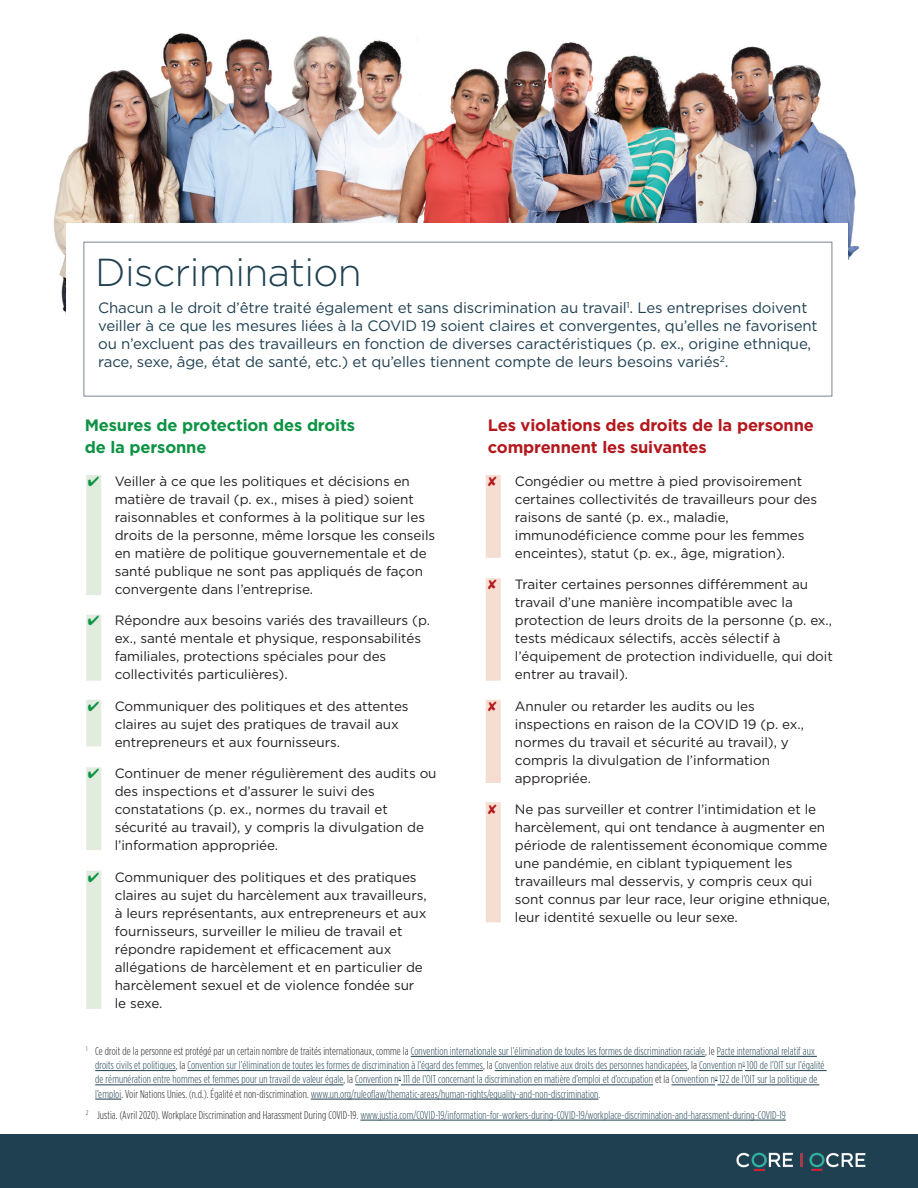
<style>
.page{position:relative;width:918px;height:1188px;background:#fff}
.page>*{position:absolute;margin:0;border:0;box-sizing:border-box;transform-origin:0 0}
.t1{font:300 39px "Gotham HTF";letter-spacing:-.015em;color:#1f4051}
.t2{font:700 16.5px/22.5px "Gotham HTF";letter-spacing:-.01em;color:#b4181d}
.t3{font:700 16.5px/22.5px "Gotham HTF";letter-spacing:-.01em;color:#0d9344}
.t4{font:15px/18px "Gotham HTF";letter-spacing:-.01em;color:#1f4051}
.t5{font:13.5px/18px "Gotham HTF";letter-spacing:-.005em;color:#231f20}
.t6{font:300 condensed 11.25px/14.2px "Gotham HTF";letter-spacing:.01em;color:#1f4051}
.s1{color:#0d9344}
.s2{color:#b4181d}
.s3{color:#231f20}
</style>
<div class="page">
<div style="left:0;top:1134px;width:918px;height:54px;background:#1f4051"></div>
<img style="left:737px;top:1152px;width:129px;height:19px">
<img style="left:53px;top:33px;width:807px;height:281px">
<div style="left:86px;top:871px;width:15px;height:138px;background:#e1ecdf"></div>
<div style="left:86px;top:767px;width:15px;height:83px;background:#e1ecdf"></div>
<div style="left:86px;top:700px;width:15px;height:46px;background:#e1ecdf"></div>
<div style="left:86px;top:615px;width:15px;height:66px;background:#e1ecdf"></div>
<div style="left:86px;top:475px;width:15px;height:120px;background:#e1ecdf"></div>
<div style="left:486px;top:475px;width:15px;height:83px;background:#f5ddd1"></div>
<div style="left:486px;top:578px;width:15px;height:103px;background:#f5ddd1"></div>
<div style="left:486px;top:700px;width:15px;height:83px;background:#f5ddd1"></div>
<div style="left:486px;top:802px;width:15px;height:120px;background:#f5ddd1"></div>
<div style="left:67px;top:223px;width:781px;height:110px;background:#fff"></div>
<div style="left:84px;top:242px;width:748px;height:154px;border:1px solid #7d8492"></div>
<hr style="left:411px;top:1056px;width:294px;height:1px;background:#1f4051">
<hr style="left:717px;top:1056px;width:100px;height:1px;background:#1f4051">
<hr style="left:95px;top:1070px;width:81px;height:1px;background:#1f4051">
<hr style="left:187px;top:1070px;width:296px;height:1px;background:#1f4051">
<hr style="left:495px;top:1070px;width:192px;height:1px;background:#1f4051">
<hr style="left:699px;top:1070px;width:44px;height:1px;background:#1f4051">
<hr style="left:745px;top:1070px;width:82px;height:1px;background:#1f4051">
<hr style="left:95px;top:1085px;width:248px;height:1px;background:#1f4051">
<hr style="left:355px;top:1085px;width:44px;height:1px;background:#1f4051">
<hr style="left:401px;top:1085px;width:252px;height:1px;background:#1f4051">
<hr style="left:672px;top:1085px;width:43px;height:1px;background:#1f4051">
<hr style="left:717px;top:1085px;width:102px;height:1px;background:#1f4051">
<svg style="left:95px;top:1099px;width:26px;height:1px"></svg>
<hr style="left:311px;top:1099px;width:288px;height:1px;background:#1f4051">
<hr style="left:360px;top:1120px;width:426px;height:1px;background:#1f4051">
<h1 class="t1" style="left:95px;top:251px;width:268px">Discrimination</h1>
<p class="t4" style="left:98px;top:299px;width:721px">Chacun a le droit d’être traité également et sans discrimination au travail<sup>1</sup>. Les entreprises doivent veiller à ce que les mesures liées à la COVID 19 soient claires et convergentes, qu’elles ne favorisent ou n’excluent pas des travailleurs en fonction de diverses caractéristiques (p. ex., origine ethnique, race, sexe, âge, état de santé, etc.) et qu’elles tiennent compte de leurs besoins variés<sup>2</sup>.</p>
<p class="t3" style="left:85px;top:413px;width:272px">Mesures de protection des droits de la personne</p>
<p class="t5" style="left:115px;top:472px;width:322px;text-indent:-27px"><span class="s1">✔</span> Veiller à ce que les politiques et décisions en matière de travail (p. ex., mises à pied) soient raisonnables et conformes à la politique sur les droits de la personne, même lorsque les conseils en matière de politique gouvernementale et de santé publique ne sont pas appliqués de façon convergente dans l’entreprise.</p>
<p class="t5" style="left:115px;top:611px;width:317px;text-indent:-27px"><span class="s1">✔</span> Répondre aux besoins variés des travailleurs (p. ex., santé mentale et physique, responsabilités familiales, protections spéciales pour des collectivités particulières).</p>
<p class="t5" style="left:115px;top:697px;width:295px;text-indent:-27px"><span class="s1">✔</span> Communiquer des politiques et des attentes claires au sujet des pratiques de travail aux entrepreneurs et aux fournisseurs.</p>
<p class="t5" style="left:115px;top:764px;width:323px;text-indent:-27px"><span class="s1">✔</span> Continuer de mener régulièrement des audits ou des inspections et d’assurer le suivi des constatations (p. ex., normes du travail et sécurité au travail), y compris la divulgation de l’information appropriée.</p>
<p class="t5" style="left:115px;top:868px;width:314px;text-indent:-27px"><span class="s1">✔</span> Communiquer des politiques et des pratiques claires au sujet du harcèlement aux travailleurs, à leurs représentants, aux entrepreneurs et aux fournisseurs, surveiller le milieu de travail et répondre rapidement et efficacement aux allégations de harcèlement et en particulier de harcèlement sexuel et de violence fondée sur le sexe.</p>
<p class="t2" style="left:488px;top:413px;width:328px">Les violations des droits de la personne comprennent les suivantes</p>
<p class="t5" style="left:515px;top:472px;width:304px;text-indent:-27px"><span class="s2">✘</span> ✘ Congédier ou mettre à pied provisoirement certaines collectivités de travailleurs pour des raisons de santé (p. ex., maladie, immunodéficience comme pour les femmes enceintes), statut (p. ex., âge, migration).</p>
<p class="t5" style="left:515px;top:575px;width:319px;text-indent:-27px"><span class="s2">✘</span> ✘ Traiter certaines personnes différemment au travail d’une manière incompatible avec la protection de leurs droits de la personne (p. ex., tests médicaux sélectifs, accès sélectif à l’équipement de protection individuelle, qui doit entrer au travail).</p>
<p class="t5" style="left:515px;top:697px;width:291px;text-indent:-27px"><span class="s2">✘</span> ✘ Annuler ou retarder les audits ou les inspections en raison de la COVID 19 (p. ex., normes du travail et sécurité au travail), y compris la divulgation de l’information appropriée.</p>
<p class="t5" style="left:515px;top:800px;width:317px;text-indent:-27px"><span class="s2">✘</span> ✘ Ne pas surveiller et contrer l’intimidation et le harcèlement, qui ont tendance à augmenter en période de ralentissement économique comme une pandémie, en ciblant typiquement les travailleurs mal desservis, y compris ceux qui sont connus par leur race, leur origine ethnique, leur identité sexuelle ou leur sexe.</p>
<p class="t6" style="left:95px;top:1044px;width:731px;text-indent:-9px"><sup>1</sup> <span class="s3">Ce droit de la personne est protégé par un certain nombre de traités internationaux, comme la</span> Convention internationale sur l’élimination de toutes les formes de discrimination raciale<span class="s3">, le</span> Pacte international relatif aux droits civils et politiques<span class="s3">, la</span> Convention sur l’élimination de toutes les formes de discrimination à l’égard des femmes<span class="s3">, la</span> Convention relative aux droits des personnes handicapées<span class="s3">, la</span> Convention n<sup>o</sup> 100 de l’OIT sur l’égalité de rémunération entre hommes et femmes pour un travail de valeur égale<span class="s3">, la</span> Convention n<sup>o</sup> 111 de l’OIT concernant la discrimination en matière d’emploi et d’occupation <span class="s3">et la</span> Convention n<sup>o</sup> 122 de l’OIT sur la politique de l’emploi<span class="s3">. Voir Nations Unies. (n.d.). Égalité et non-discrimination.</span> www.un.org/ruleoflaw/thematic-areas/human-rights/equality-and-non-discrimination<span class="s3">.</span></p>
<p class="t6" style="left:86px;top:1107px;width:701px"><sup>2</sup> <span class="s3">Justia. (Avril 2020). Workplace Discrimination and Harassment During COVID-19.</span> www.justia.com/COVID-19/information-for-workers-during-COVID-19/workplace-discrimination-and-harassment-during-COVID-19</p>
</div>
